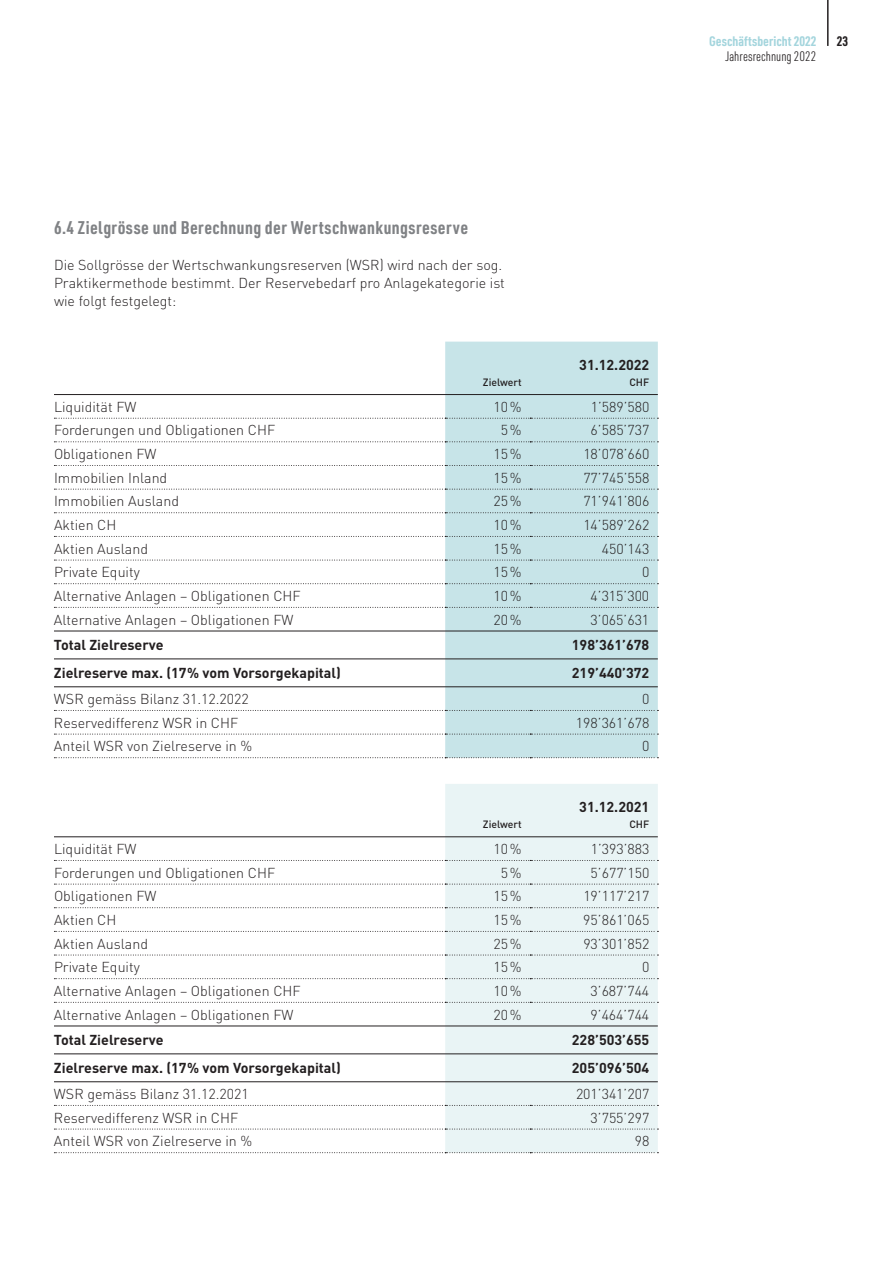
<style>
.page{position:relative;width:893px;height:1263px;background:#fff}
.page>*{position:absolute;margin:0;border:0;box-sizing:border-box;transform-origin:0 0}
.t1{font:700 18px "URWDIN Cond";letter-spacing:.025em;color:#808285}
.t2{font:300 14.25px/18px "DINOT";color:#231f20}
.t3{font:700 14.25px "DINOT";color:#231f20}
.t4{font:700 13.5px "URWDIN Cond";color:#a4d5dd}
.t5{font:300 13.5px "URWDIN Cond";color:#231f20}
.t6{font:700 13.5px "URWDIN Cond";color:#231f20}
.t7{font:500 10.5px "DINOT";color:#231f20}
</style>
<div class="page">
<hr style="left:827px;top:0;width:2px;height:46px;background:#231f20">
<div style="left:445px;top:342px;width:213px;height:415px;background:#c7e4e8"></div>
<svg style="left:54px;top:418px;width:604px;height:1px"></svg>
<svg style="left:54px;top:441px;width:604px;height:1px"></svg>
<svg style="left:54px;top:465px;width:604px;height:1px"></svg>
<svg style="left:54px;top:489px;width:604px;height:1px"></svg>
<svg style="left:54px;top:512px;width:604px;height:1px"></svg>
<svg style="left:54px;top:536px;width:604px;height:1px"></svg>
<svg style="left:54px;top:560px;width:604px;height:1px"></svg>
<svg style="left:54px;top:583px;width:604px;height:1px"></svg>
<svg style="left:54px;top:607px;width:604px;height:1px"></svg>
<svg style="left:54px;top:710px;width:604px;height:1px"></svg>
<svg style="left:54px;top:734px;width:604px;height:1px"></svg>
<svg style="left:54px;top:757px;width:604px;height:1px"></svg>
<hr style="left:54px;top:631px;width:604px;height:1px;background:#231f20">
<hr style="left:54px;top:658px;width:604px;height:1px;background:#231f20">
<hr style="left:54px;top:686px;width:604px;height:1px;background:#231f20">
<hr style="left:54px;top:394px;width:604px;height:1px;background:#231f20">
<div style="left:445px;top:784px;width:213px;height:368px;background:#e9f4f5"></div>
<svg style="left:54px;top:860px;width:604px;height:1px"></svg>
<svg style="left:54px;top:884px;width:604px;height:1px"></svg>
<svg style="left:54px;top:907px;width:604px;height:1px"></svg>
<svg style="left:54px;top:931px;width:604px;height:1px"></svg>
<svg style="left:54px;top:955px;width:604px;height:1px"></svg>
<svg style="left:54px;top:978px;width:604px;height:1px"></svg>
<svg style="left:54px;top:1002px;width:604px;height:1px"></svg>
<svg style="left:54px;top:1105px;width:604px;height:1px"></svg>
<svg style="left:54px;top:1129px;width:604px;height:1px"></svg>
<hr style="left:54px;top:1053px;width:604px;height:1px;background:#231f20">
<svg style="left:54px;top:1152px;width:604px;height:1px"></svg>
<hr style="left:54px;top:1025px;width:604px;height:1px;background:#231f20">
<hr style="left:54px;top:1081px;width:604px;height:1px;background:#231f20">
<hr style="left:54px;top:836px;width:604px;height:1px;background:#231f20">
<p class="t4" style="left:709px;top:36px;width:109px">Geschäftsbericht 2022</p>
<p class="t5" style="left:725px;top:48px;width:93px">Jahresrechnung 2022</p>
<p class="t6" style="left:837px;top:36px;width:13px">23</p>
<p class="t1" style="left:54px;top:220px;width:416px">6.4 Zielgrösse und Berechnung der Wertschwankungsreserve</p>
<p class="t2" style="left:54px;top:257px;width:452px">Die Sollgrösse der Wertschwankungsreserven (WSR) wird nach der sog.<br>Praktikermethode bestimmt. Der Reservebedarf pro Anlagekategorie ist wie folgt festgelegt:</p>
<p class="t3" style="left:579px;top:359px;width:72px">31.12.2022</p>
<p class="t7" style="left:483px;top:379px;width:40px">Zielwert</p>
<p class="t7" style="left:629px;top:379px;width:21px">CHF</p>
<p class="t2" style="left:54px;top:399px;width:84px">Liquidität FW</p>
<p class="t2" style="left:494px;top:399px;width:30px">10 %</p>
<p class="t2" style="left:591px;top:399px;width:60px">1’589’580</p>
<p class="t2" style="left:54px;top:423px;width:223px">Forderungen und Obligationen CHF</p>
<p class="t2" style="left:501px;top:423px;width:22px">5 %</p>
<p class="t2" style="left:591px;top:423px;width:60px">6’585’737</p>
<p class="t2" style="left:54px;top:447px;width:104px">Obligationen FW</p>
<p class="t2" style="left:493px;top:447px;width:30px">15 %</p>
<p class="t2" style="left:583px;top:447px;width:68px">18’078’660</p>
<p class="t2" style="left:54px;top:470px;width:115px">Immobilien Inland</p>
<p class="t2" style="left:493px;top:470px;width:30px">15 %</p>
<p class="t2" style="left:583px;top:470px;width:68px">77’745’558</p>
<p class="t2" style="left:54px;top:494px;width:127px">Immobilien Ausland</p>
<p class="t2" style="left:493px;top:494px;width:30px">25 %</p>
<p class="t2" style="left:583px;top:494px;width:68px">71’941’806</p>
<p class="t2" style="left:54px;top:518px;width:64px">Aktien CH</p>
<p class="t2" style="left:493px;top:518px;width:30px">10 %</p>
<p class="t2" style="left:583px;top:518px;width:68px">14’589’262</p>
<p class="t2" style="left:54px;top:541px;width:96px">Aktien Ausland</p>
<p class="t2" style="left:493px;top:541px;width:30px">15 %</p>
<p class="t2" style="left:602px;top:541px;width:49px">450’143</p>
<p class="t2" style="left:54px;top:565px;width:87px">Private Equity</p>
<p class="t2" style="left:493px;top:565px;width:30px">15 %</p>
<p class="t2" style="left:642px;top:565px;width:9px">0</p>
<p class="t2" style="left:54px;top:589px;width:248px">Alternative Anlagen – Obligationen CHF</p>
<p class="t2" style="left:493px;top:589px;width:30px">10 %</p>
<p class="t2" style="left:591px;top:589px;width:60px">4’315’300</p>
<p class="t2" style="left:54px;top:612px;width:241px">Alternative Anlagen – Obligationen FW</p>
<p class="t2" style="left:493px;top:612px;width:30px">20 %</p>
<p class="t2" style="left:591px;top:612px;width:60px">3’065’631</p>
<p class="t3" style="left:54px;top:640px;width:111px">Total Zielreserve</p>
<p class="t3" style="left:572px;top:640px;width:79px">198’361’678</p>
<p class="t3" style="left:54px;top:668px;width:288px">Zielreserve max. (17 % vom Vorsorgekapital)</p>
<p class="t3" style="left:572px;top:668px;width:79px">219’440’372</p>
<p class="t2" style="left:54px;top:692px;width:196px">WSR gemäss Bilanz 31.12.2022</p>
<p class="t2" style="left:642px;top:692px;width:9px">0</p>
<p class="t2" style="left:54px;top:715px;width:186px">Reservedifferenz WSR in CHF</p>
<p class="t2" style="left:576px;top:715px;width:75px">198’361’678</p>
<p class="t2" style="left:54px;top:739px;width:200px">Anteil WSR von Zielreserve in %</p>
<p class="t2" style="left:642px;top:739px;width:9px">0</p>
<p class="t3" style="left:579px;top:802px;width:72px">31.12.2021</p>
<p class="t7" style="left:483px;top:821px;width:40px">Zielwert</p>
<p class="t7" style="left:629px;top:821px;width:21px">CHF</p>
<p class="t2" style="left:54px;top:842px;width:84px">Liquidität FW</p>
<p class="t2" style="left:494px;top:842px;width:30px">10 %</p>
<p class="t2" style="left:591px;top:842px;width:60px">1’393’883</p>
<p class="t2" style="left:54px;top:865px;width:223px">Forderungen und Obligationen CHF</p>
<p class="t2" style="left:501px;top:865px;width:22px">5 %</p>
<p class="t2" style="left:591px;top:865px;width:60px">5’677’150</p>
<p class="t2" style="left:54px;top:889px;width:104px">Obligationen FW</p>
<p class="t2" style="left:493px;top:889px;width:30px">15 %</p>
<p class="t2" style="left:583px;top:889px;width:68px">19’117’217</p>
<p class="t2" style="left:54px;top:913px;width:64px">Aktien CH</p>
<p class="t2" style="left:493px;top:913px;width:30px">15 %</p>
<p class="t2" style="left:583px;top:913px;width:68px">95’861’065</p>
<p class="t2" style="left:54px;top:936px;width:96px">Aktien Ausland</p>
<p class="t2" style="left:493px;top:936px;width:30px">25 %</p>
<p class="t2" style="left:583px;top:936px;width:68px">93’301’852</p>
<p class="t2" style="left:54px;top:960px;width:87px">Private Equity</p>
<p class="t2" style="left:493px;top:960px;width:30px">15 %</p>
<p class="t2" style="left:642px;top:960px;width:9px">0</p>
<p class="t2" style="left:54px;top:984px;width:248px">Alternative Anlagen – Obligationen CHF</p>
<p class="t2" style="left:493px;top:984px;width:30px">10 %</p>
<p class="t2" style="left:591px;top:984px;width:60px">3’687’744</p>
<p class="t2" style="left:54px;top:1007px;width:241px">Alternative Anlagen – Obligationen FW</p>
<p class="t2" style="left:493px;top:1007px;width:30px">20 %</p>
<p class="t2" style="left:591px;top:1007px;width:60px">9’464’744</p>
<p class="t3" style="left:54px;top:1035px;width:111px">Total Zielreserve</p>
<p class="t3" style="left:572px;top:1035px;width:79px">228’503’655</p>
<p class="t3" style="left:54px;top:1063px;width:288px">Zielreserve max. (17 % vom Vorsorgekapital)</p>
<p class="t3" style="left:572px;top:1063px;width:79px">205’096’504</p>
<p class="t2" style="left:54px;top:1087px;width:196px">WSR gemäss Bilanz 31.12.2021</p>
<p class="t2" style="left:576px;top:1087px;width:75px">201’341’207</p>
<p class="t2" style="left:54px;top:1110px;width:186px">Reservedifferenz WSR in CHF</p>
<p class="t2" style="left:591px;top:1110px;width:60px">3’755’297</p>
<p class="t2" style="left:54px;top:1134px;width:200px">Anteil WSR von Zielreserve in %</p>
<p class="t2" style="left:635px;top:1134px;width:16px">98</p>
</div>
